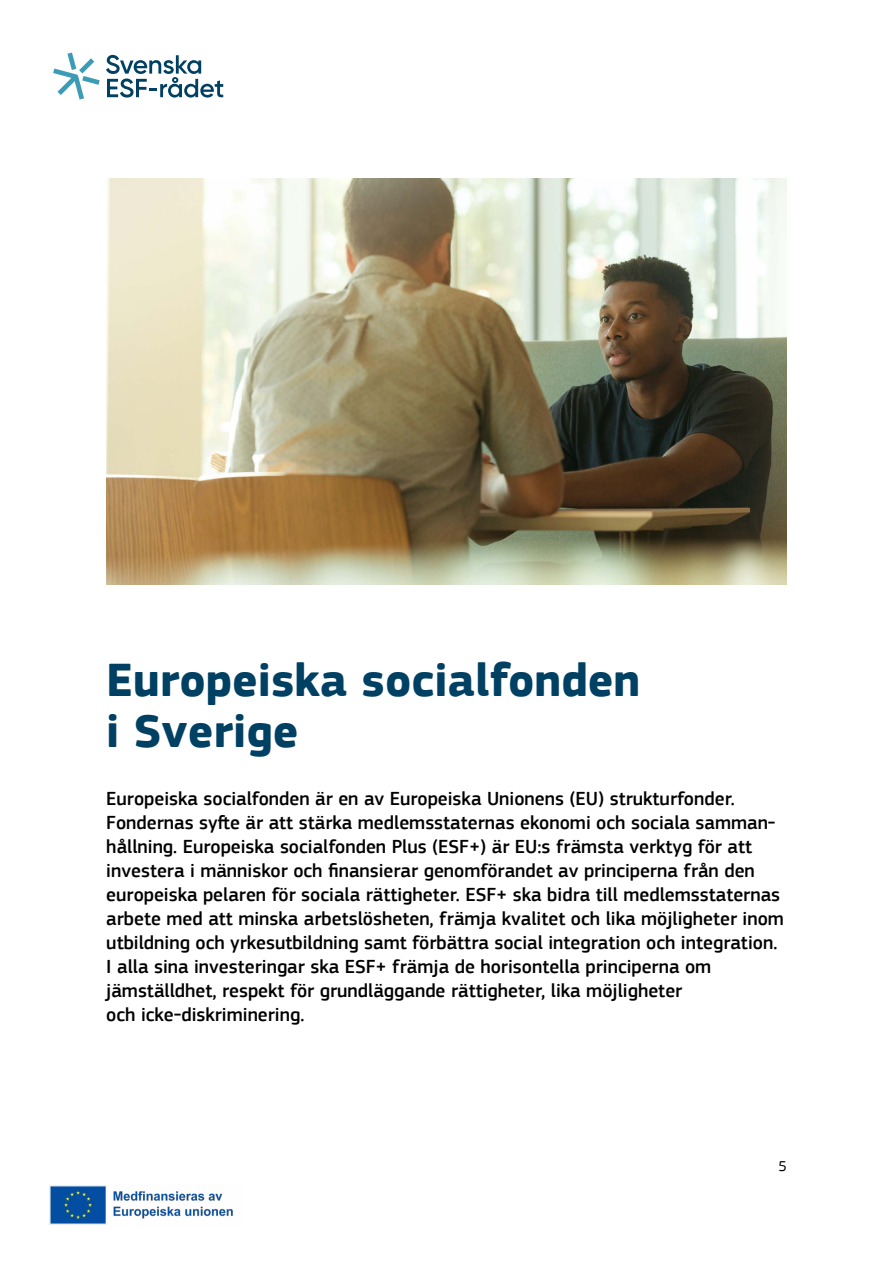
<style>
.page{position:relative;width:893px;height:1263px;background:#fff}
.page>*{position:absolute;margin:0;border:0;box-sizing:border-box;transform-origin:0 0}
.t1{font:700 48px/51px "PF Square Sans Pro";color:#004062}
.t2{font:500 19.5px/24px "PF Square Sans Pro";color:#000}
.t3{font:15px "PF Square Sans Pro";color:#000}
</style>
<div class="page">
<svg style="left:53px;top:53px;width:47px;height:47px"></svg>
<svg style="left:106px;top:55px;width:117px;height:43px"></svg>
<img style="left:106px;top:179px;width:681px;height:406px">
<img style="left:49px;top:1185px;width:184px;height:40px">
<h1 class="t1" style="left:106px;top:656px;width:535px">Europeiska socialfonden i Sverige</h1>
<p class="t2" style="left:106px;top:787px;width:679px">Europeiska socialfonden är en av Europeiska Unionens (EU) strukturfonder.<br>Fondernas syfte är att stärka medlemsstaternas ekonomi och sociala samman&shy;hållning. Europeiska socialfonden Plus (ESF+) är EU:s främsta verktyg för att investera i människor och finansierar genomförandet av principerna från den europeiska pelaren för sociala rättigheter. ESF+ ska bidra till medlemsstaternas arbete med att minska arbetslösheten, främja kvalitet och lika möjligheter inom utbildning och yrkesutbildning samt förbättra social integration och integration.<br>I alla sina investeringar ska ESF+ främja de horisontella principerna om jämställdhet, respekt för grundläggande rättigheter, lika möjligheter<br>och icke-diskriminering.</p>
<p class="t3" style="left:778px;top:1157px;width:10px">5</p>
</div>
